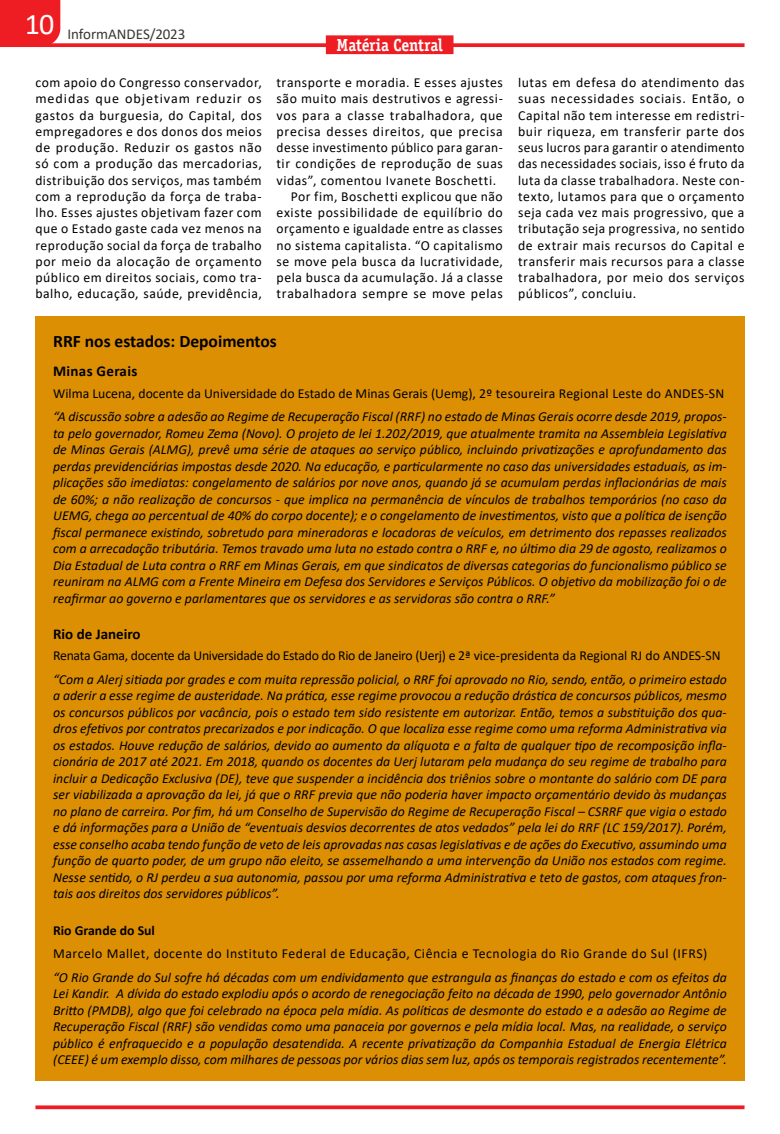
<style>
.page{position:relative;width:780px;height:1134px;background:#fff}
.page>*{position:absolute;margin:0;border:0;box-sizing:border-box;transform-origin:0 0}
.t1{font:30px "Calibri";color:#fff}
.t2{font:700 17.5px "Calibri";color:#000001}
.EDITORIA{font:700 17.5px "Officina Serif Std";letter-spacing:-.01em;color:#fff;scale:.9 1}
.t3{font:15px "Calibri";letter-spacing:-.005em;color:#3b3532}
.t4{font:700 15px "Calibri";color:#000001}
.t5{font:700 15px "Calibri";letter-spacing:.02em;color:#000001}
.t6{font:italic 13.75px/16.5px "Calibri";color:#000001;text-align:justify}
.MATERIA{font:13.75px/16.2px "Calibri";letter-spacing:.035em;color:#000001;text-align:justify}
.MATERIA-2{font:13.75px "Calibri";letter-spacing:-.02em;color:#000001}
.MATERIA-3{font:13.75px "Calibri";color:#000001}
.t7{font:700 13.75px "Calibri";color:#000001}
</style>
<div class="page">
<svg style="left:0;top:43px;width:744px;height:4px;background:#ee2c32"></svg>
<div style="left:0;top:0;width:60px;height:46px;background:#ee1d23"></div>
<div style="left:326px;top:35px;width:127px;height:19px;background:#ee1d23"></div>
<svg style="left:35px;top:1105px;width:709px;height:4px;background:#ef353b"></svg>
<div style="left:35px;top:317px;width:709px;height:764px;background:#dd8f04"></div>
<p class="t1" style="left:25px;top:4px;width:31px">10</p>
<p class="t3" style="left:67px;top:24px;width:119px">InformANDES/2023</p>
<p class="EDITORIA" style="left:336px;top:34px;width:119px">Matéria Central</p>
<p class="MATERIA" style="left:35px;top:74px;width:228px">com apoio do Congresso conservador, medidas que objetivam reduzir os gastos da burguesia, do Capital, dos empregadores e dos donos dos meios de produção. Reduzir os gastos não só com a produção das mercadorias, distribuição dos serviços, mas também com a reprodução da força de traba&shy;lho. Esses ajustes objetivam fazer com que o Estado gaste cada vez menos na reprodução social da força de trabalho por meio da alocação de orçamento público em direitos sociais, como tra&shy;balho, educação, saúde, previdência,</p>
<p class="MATERIA" style="left:276px;top:74px;width:228px">transporte e moradia. E esses ajustes são muito mais destrutivos e agressi&shy;vos para a classe trabalhadora, que precisa desses direitos, que precisa desse investimento público para garan&shy;tir condições de reprodução de suas vidas”, comentou Ivanete Boschetti.</p>
<p class="MATERIA" style="left:276px;top:188px;width:228px;text-indent:14px">Por fim, Boschetti explicou que não existe possibilidade de equilíbrio do orçamento e igualdade entre as classes no sistema capitalista. “O capitalismo se move pela busca da lucratividade, pela busca da acumulação. Já a classe trabalhadora sempre se move pelas</p>
<p class="MATERIA" style="left:518px;top:74px;width:228px">lutas em defesa do atendimento das suas necessidades sociais. Então, o Capital não tem interesse em redistri&shy;buir riqueza, em transferir parte dos seus lucros para garantir o atendimento das necessidades sociais, isso é fruto da luta da classe trabalhadora. Neste con&shy;texto, lutamos para que o orçamento seja cada vez mais progressivo, que a tributação seja progressiva, no sentido de extrair mais recursos do Capital e transferir mais recursos para a classe trabalhadora, por meio dos serviços públicos”, concluiu.</p>
<p class="t2" style="left:53px;top:329px;width:225px">RRF nos estados: Depoimentos</p>
<p class="t5" style="left:53px;top:360px;width:86px">Minas Gerais</p>
<p class="MATERIA-3" style="left:53px;top:383px;width:672px">Wilma Lucena, docente da Universidade do Estado de Minas Gerais (Uemg), 2º tesoureira Regional Leste do ANDES-SN</p>
<p class="t6" style="left:53px;top:408px;width:675px">“A discussão sobre a adesão ao Regime de Recuperação Fiscal (RRF) no estado de Minas Gerais ocorre desde 2019, propos&shy;ta pelo governador, Romeu Zema (Novo). O projeto de lei 1.202/2019, que atualmente tramita na Assembleia Legislativa de Minas Gerais (ALMG), prevê uma série de ataques ao serviço público, incluindo privatizações e aprofundamento das perdas previdenciárias impostas desde 2020. Na educação, e particularmente no caso das universidades estaduais, as im&shy;plicações são imediatas: congelamento de salários por nove anos, quando já se acumulam perdas inflacionárias de mais de 60%; a não realização de concursos - que implica na permanência de vínculos de trabalhos temporários (no caso da UEMG, chega ao percentual de 40% do corpo docente); e o congelamento de investimentos, visto que a política de isenção fiscal permanece existindo, sobretudo para mineradoras e locadoras de veículos, em detrimento dos repasses realizados com a arrecadação tributária. Temos travado uma luta no estado contra o RRF e, no último dia 29 de agosto, realizamos o Dia Estadual de Luta contra o RRF em Minas Gerais, em que sindicatos de diversas categorias do funcionalismo público se reuniram na ALMG com a Frente Mineira em Defesa dos Servidores e Serviços Públicos. O objetivo da mobilização foi o de reafirmar ao governo e parlamentares que os servidores e as servidoras são contra o RRF.”</p>
<p class="t4" style="left:53px;top:623px;width:89px">Rio de Janeiro</p>
<p class="MATERIA-2" style="left:53px;top:646px;width:669px">Renata Gama, docente da Universidade do Estado do Rio de Janeiro (Uerj) e 2ª vice-presidenta da Regional RJ do ANDES-SN</p>
<p class="t6" style="left:53px;top:670px;width:675px">“Com a Alerj sitiada por grades e com muita repressão policial, o RRF foi aprovado no Rio, sendo, então, o primeiro estado a aderir a esse regime de austeridade. Na prática, esse regime provocou a redução drástica de concursos públicos, mesmo os concursos públicos por vacância, pois o estado tem sido resistente em autorizar. Então, temos a substituição dos qua&shy;dros efetivos por contratos precarizados e por indicação. O que localiza esse regime como uma reforma Administrativa via os estados. Houve redução de salários, devido ao aumento da alíquota e a falta de qualquer tipo de recomposição infla&shy;cionária de 2017 até 2021. Em 2018, quando os docentes da Uerj lutaram pela mudança do seu regime de trabalho para incluir a Dedicação Exclusiva (DE), teve que suspender a incidência dos triênios sobre o montante do salário com DE para ser viabilizada a aprovação da lei, já que o RRF previa que não poderia haver impacto orçamentário devido às mudanças no plano de carreira. Por fim, há um Conselho de Supervisão do Regime de Recuperação Fiscal – CSRRF que vigia o estado e dá informações para a União de “eventuais desvios decorrentes de atos vedados” pela lei do RRF (LC 159/2017). Porém, esse conselho acaba tendo função de veto de leis aprovadas nas casas legislativas e de ações do Executivo, assumindo uma função de quarto poder, de um grupo não eleito, se assemelhando a uma intervenção da União nos estados com regime.<br>Nesse sentido, o RJ perdeu a sua autonomia, passou por uma reforma Administrativa e teto de gastos, com ataques fron&shy;tais aos direitos dos servidores públicos”.</p>
<p class="t7" style="left:53px;top:920px;width:103px">Rio Grande do Sul</p>
<p class="MATERIA" style="left:53px;top:945px;width:655px">Marcelo Mallet, docente do Instituto Federal de Educação, Ciência e Tecnologia do Rio Grande do Sul (IFRS)</p>
<p class="t6" style="left:53px;top:968px;width:675px">“O Rio Grande do Sul sofre há décadas com um endividamento que estrangula as finanças do estado e com os efeitos da Lei Kandir. A dívida do estado explodiu após o acordo de renegociação feito na década de 1990, pelo governador Antônio Britto (PMDB), algo que foi celebrado na época pela mídia. As políticas de desmonte do estado e a adesão ao Regime de Recuperação Fiscal (RRF) são vendidas como uma panaceia por governos e pela mídia local. Mas, na realidade, o serviço público é enfraquecido e a população desatendida. A recente privatização da Companhia Estadual de Energia Elétrica (CEEE) é um exemplo disso, com milhares de pessoas por vários dias sem luz, após os temporais registrados recentemente”.</p>
</div>
